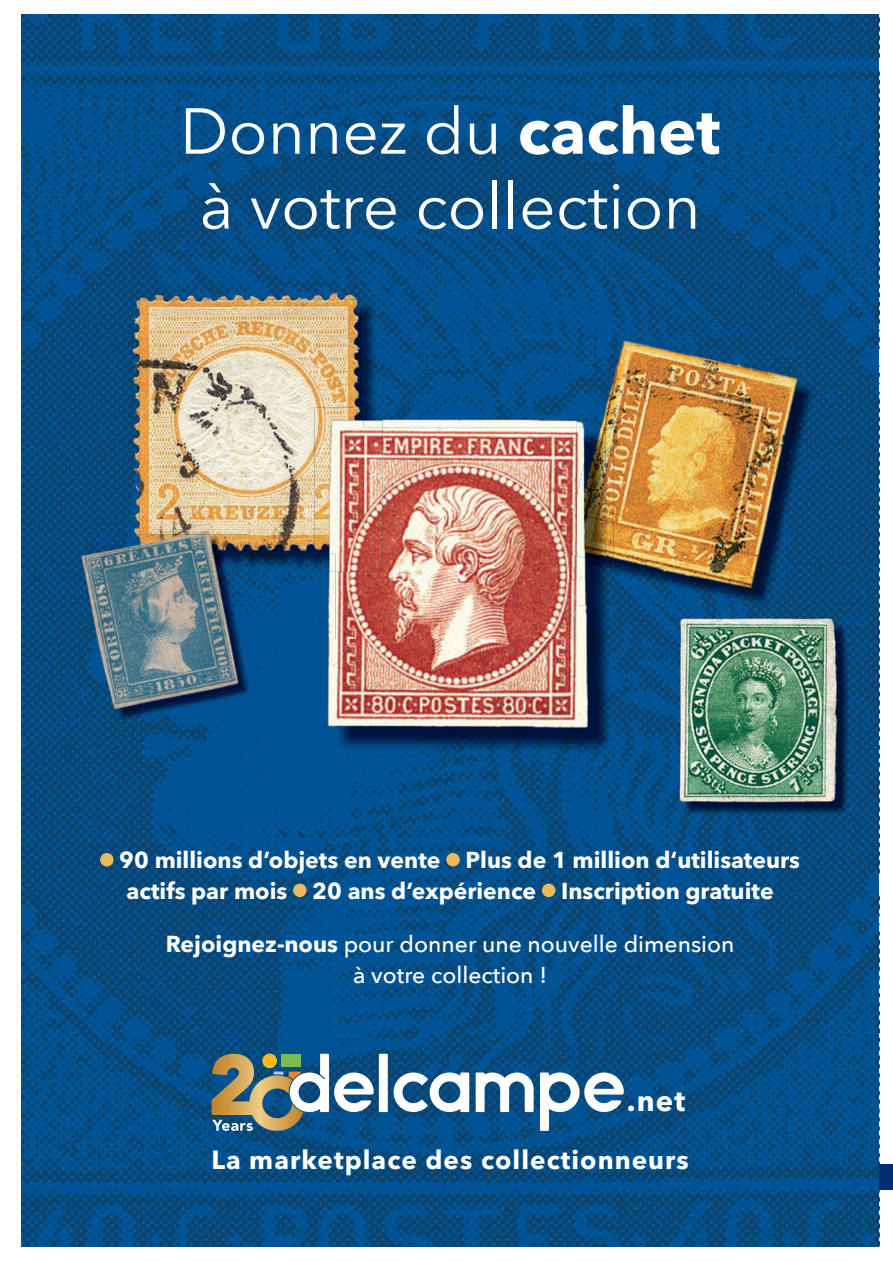
<style>
.page{position:relative;width:893px;height:1263px;background:#fff}
.page>*{position:absolute;margin:0;border:0;box-sizing:border-box;transform-origin:0 0}
.t1{font:64.2px/74.8px "Avenir Next";color:#fff;text-align:center}
.t2{font:700 29.25px "Avenir Next LT Pro";color:#fff}
.t3{font:700 25.95px "Avenir Next LT Pro";letter-spacing:.04em;color:#fff}
.t4{font:700 22.95px/30.6px "Avenir Next LT Pro";color:#fff}
.t5{font:500 22.95px/30.6px "Avenir Next";color:#fff;text-align:center}
.s1{font-family:"Avenir Next LT Pro";font-weight:700}
</style>
<div class="page">
<div style="left:574px;top:1164px;width:319px;height:25px;background:#052d6f"></div>
<img style="left:21px;top:14px;width:858px;height:1233px">
<img style="left:250px;top:299px;width:132px;height:273px">
<img style="left:129px;top:290px;width:234px;height:244px">
<img style="left:139px;top:299px;width:224px;height:255px">
<img style="left:684px;top:622px;width:166px;height:193px">
<img style="left:676px;top:615px;width:163px;height:191px">
<img style="left:684px;top:622px;width:155px;height:184px">
<img style="left:86px;top:572px;width:164px;height:148px">
<img style="left:246px;top:554px;width:4px;height:18px">
<img style="left:217px;top:534px;width:33px;height:20px">
<img style="left:86px;top:534px;width:43px;height:6px">
<svg style="left:129px;top:534px;width:10px;height:4px"></svg>
<img style="left:157px;top:523px;width:56px;height:11px">
<img style="left:78px;top:550px;width:8px;height:38px">
<img style="left:86px;top:540px;width:160px;height:176px">
<img style="left:139px;top:554px;width:82px;height:18px">
<img style="left:129px;top:538px;width:10px;height:16px">
<img style="left:139px;top:534px;width:78px;height:20px">
<img style="left:577px;top:346px;width:238px;height:259px">
<img style="left:611px;top:333px;width:60px;height:13px">
<img style="left:597px;top:346px;width:212px;height:252px">
<img style="left:335px;top:605px;width:279px;height:148px">
<img style="left:605px;top:564px;width:9px;height:41px">
<img style="left:605px;top:427px;width:9px;height:137px">
<img style="left:315px;top:407px;width:262px;height:339px">
<img style="left:315px;top:407px;width:67px;height:165px">
<img style="left:315px;top:407px;width:48px;height:147px">
<img style="left:577px;top:407px;width:15px;height:20px">
<img style="left:592px;top:407px;width:13px;height:20px">
<img style="left:335px;top:427px;width:270px;height:319px">
<img style="left:335px;top:427px;width:47px;height:145px">
<img style="left:335px;top:427px;width:28px;height:127px">
<img style="left:577px;top:562px;width:28px;height:43px">
<img style="left:563px;top:495px;width:14px;height:61px">
<img style="left:577px;top:427px;width:28px;height:135px">
<div style="left:100px;top:853px;width:14px;height:13px;background:#e8ba5c;border-radius:50%"></div>
<div style="left:446px;top:853px;width:14px;height:13px;background:#e8ba5c;border-radius:50%"></div>
<div style="left:293px;top:883px;width:14px;height:14px;background:#e8ba5c;border-radius:50%"></div>
<div style="left:542px;top:883px;width:13px;height:14px;background:#e8ba5c;border-radius:50%"></div>
<div style="left:379px;top:1054px;width:9px;height:58px;background:#fff"></div>
<svg style="left:476px;top:1072px;width:58px;height:40px"></svg>
<svg style="left:394px;top:1072px;width:75px;height:40px"></svg>
<svg style="left:540px;top:1072px;width:84px;height:59px"></svg>
<svg style="left:212px;top:1054px;width:162px;height:77px"></svg>
<p class="t1" style="left:180px;top:91px;width:542px">Donnez du <span class="s1">cachet </span>à votre collection</p>
<p class="t4" style="left:127px;top:844px;width:675px;text-indent:-7px">90 millions d’objets en vente Plus de 1 million d‘utilisateurs actifs par mois 20 ans d’expérience Inscription gratuite</p>
<p class="t5" style="left:166px;top:928px;width:570px"><span class="s1">Rejoignez-nous</span> pour donner une nouvelle dimension à votre collection !</p>
<p class="t2" style="left:627px;top:1083px;width:60px">.net</p>
<p class="t3" style="left:211px;top:1144px;width:479px">La marketplace des collectionneurs</p>
</div>
